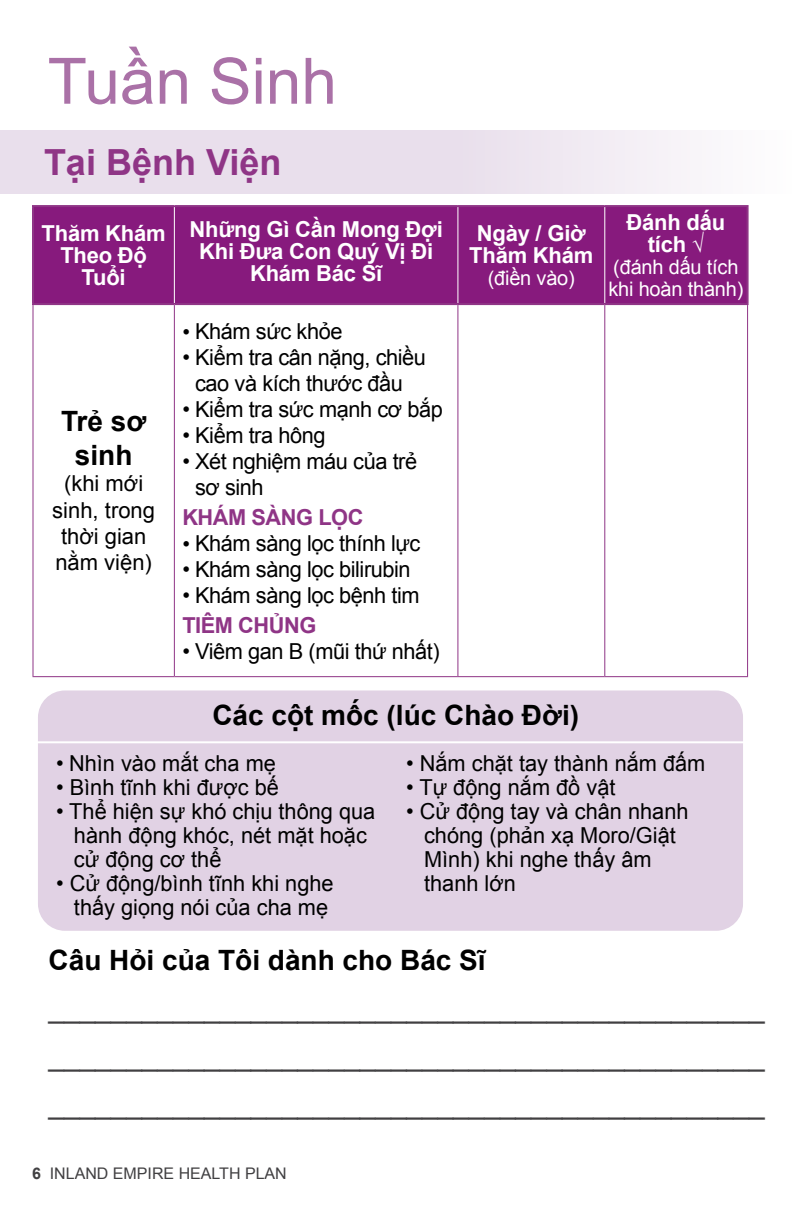
<style>
.page{position:relative;width:792px;height:1224px;background:#fff}
.page>*{position:absolute;margin:0;border:0;box-sizing:border-box;transform-origin:0 0}
.t1{font:64px "Arial";color:#aa71a7}
.t2{font:700 36px "Arial";color:#8f3586}
.t3{font:28px/48px "Arial";color:#414042;text-align:justify}
.t4{font:700 28px/33.6px "Arial";color:#000;text-align:center}
.t5{font:22px/24px "Arial";color:#000;text-align:center}
.t6{font:22px/26px "Arial";letter-spacing:-.02em;color:#000;text-align:center}
.t7{font:700 22px/22px "Arial";letter-spacing:-.01em;color:#fff;text-align:center}
.t8{font:700 22px "Arial";letter-spacing:-.02em;color:#8f3586}
.t9{font:20px/22px "Arial";letter-spacing:-.01em;color:#fff}
.t10{font:16px "Arial";color:#414042}
.s1{font-family:"Times New Roman"}
.s2{font-weight:700}
</style>
<div class="page">
<div style="left:0;top:130px;width:792px;height:64px;background:linear-gradient(to right,#e4d7e8,#f7f3f8)"></div>
<div style="left:34px;top:207px;width:713px;height:96px;background:#871a7d"></div>
<hr style="left:174px;top:207px;width:1px;height:96px;background:#fff">
<hr style="left:457px;top:207px;width:1px;height:96px;background:#fff">
<hr style="left:604px;top:207px;width:1px;height:96px;background:#fff">
<hr style="left:32px;top:305px;width:2px;height:371px;background:#8f3586">
<hr style="left:174px;top:305px;width:1px;height:371px;background:#8f3586">
<hr style="left:457px;top:305px;width:1px;height:371px;background:#8f3586">
<hr style="left:604px;top:305px;width:1px;height:371px;background:#8f3586">
<hr style="left:747px;top:305px;width:1px;height:371px;background:#8f3586">
<hr style="left:32px;top:676px;width:142px;height:1px;background:#8f3586">
<hr style="left:174px;top:676px;width:284px;height:1px;background:#8f3586">
<hr style="left:458px;top:676px;width:147px;height:1px;background:#8f3586">
<hr style="left:605px;top:676px;width:143px;height:1px;background:#8f3586">
<hr style="left:32px;top:205px;width:142px;height:2px;background:#8f3586">
<hr style="left:32px;top:207px;width:2px;height:96px;background:#8f3586">
<hr style="left:174px;top:205px;width:284px;height:2px;background:#8f3586">
<hr style="left:458px;top:205px;width:147px;height:2px;background:#8f3586">
<hr style="left:605px;top:205px;width:144px;height:2px;background:#8f3586">
<hr style="left:747px;top:207px;width:2px;height:96px;background:#8f3586">
<hr style="left:32px;top:303px;width:142px;height:2px;background:#8f3586">
<hr style="left:174px;top:303px;width:284px;height:2px;background:#8f3586">
<hr style="left:458px;top:303px;width:147px;height:2px;background:#8f3586">
<hr style="left:605px;top:303px;width:144px;height:2px;background:#8f3586">
<div style="left:38px;top:690px;width:705px;height:241px;background:#e1d2e4;border-radius:27px"></div>
<hr style="left:16px;top:741px;width:756px;height:2px;background:#fff">
<h1 class="t1" style="left:48px;top:39px;width:291px">Tuần Sinh</h1>
<h2 class="t2" style="left:44px;top:138px;width:239px">Tại Bệnh Viện</h2>
<p class="t7" style="left:42px;top:223px;width:126px">Thăm Khám<br>Theo Độ<br>Tuổi</p>
<p class="t7" style="left:190px;top:219px;width:255px">Những Gì Cần Mong Đợi<br>Khi Đưa Con Quý Vị Đi<br>Khám Bác Sĩ</p>
<p class="t7" style="left:469px;top:223px;width:126px">Ngày / Giờ<br>Thăm Khám</p>
<p class="t9" style="left:488px;top:267px;width:89px">(điền vào)</p>
<p class="t7" style="left:627px;top:212px;width:100px">Đánh dấu tích √</p>
<p class="t9" style="left:608px;top:256px;width:137px">(đánh dấu tích khi hoàn thành)</p>
<p class="t6" style="left:182px;top:318px;width:162px"><span class="s1">•</span> Khám sức khỏe</p>
<p class="t6" style="left:182px;top:344px;width:245px">• Kiểm tra cân nặng, chiều cao và kích thước đầu</p>
<p class="t6" style="left:182px;top:396px;width:262px">• Kiểm tra sức mạnh cơ bắp</p>
<p class="t6" style="left:182px;top:422px;width:145px">• Kiểm tra hông</p>
<p class="t6" style="left:195px;top:448px;width:224px;text-align:left;text-indent:-13px">• Xét nghiệm máu của trẻ sơ sinh</p>
<p class="t8" style="left:182px;top:502px;width:183px">KHÁM SÀNG LỌC</p>
<p class="t6" style="left:182px;top:530px;width:240px"><span class="s1">•</span> Khám sàng lọc thính lực</p>
<p class="t6" style="left:182px;top:556px;width:230px">• Khám sàng lọc bilirubin</p>
<p class="t6" style="left:182px;top:582px;width:239px">• Khám sàng lọc bệnh tim</p>
<p class="t8" style="left:182px;top:610px;width:136px">TIÊM CHỦNG</p>
<p class="t6" style="left:182px;top:638px;width:259px">• Viêm gan B (mũi thứ nhất)</p>
<p class="t4" style="left:212px;top:699px;width:368px">Các cột mốc (lúc Chào Đời)</p>
<p class="t5" style="left:56px;top:751px;width:222px">• Nhìn vào mắt cha mẹ</p>
<p class="t5" style="left:56px;top:775px;width:224px">• Bình tĩnh khi được bế</p>
<p class="t5" style="left:74px;top:799px;width:303px;text-align:left;text-indent:-18px">• Thể hiện sự khó chịu thông qua hành động khóc, nét mặt hoặc cử động cơ thể</p>
<p class="t5" style="left:56px;top:871px;width:279px">• Cử động/bình tĩnh khi nghe thấy giọng nói của cha mẹ</p>
<p class="t4" style="left:61px;top:406px;width:87px">Trẻ sơ sinh</p>
<p class="t5" style="left:52px;top:471px;width:104px;line-height:26.4px">(khi mới sinh, trong thời gian nằm viện)</p>
<p class="t5" style="left:406px;top:751px;width:301px">• Nắm chặt tay thành nắm đấm</p>
<p class="t5" style="left:406px;top:775px;width:211px">• Tự động nắm đồ vật</p>
<p class="t5" style="left:424px;top:799px;width:266px;text-align:left;text-indent:-18px">• Cử động tay và chân nhanh chóng (phản xạ Moro/Giật<br>Mình) khi nghe thấy âm thanh lớn</p>
<p class="t4" style="left:49px;top:944px;width:439px">Câu Hỏi của Tôi dành cho Bác Sĩ</p>
<p class="t3" style="left:49px;top:985px;width:718px">______________________________________________ ______________________________________________ ______________________________________________</p>
<p class="t10" style="left:32px;top:1163px;width:256px"><span class="s2">6</span> INLAND EMPIRE HEALTH PLAN</p>
</div>
